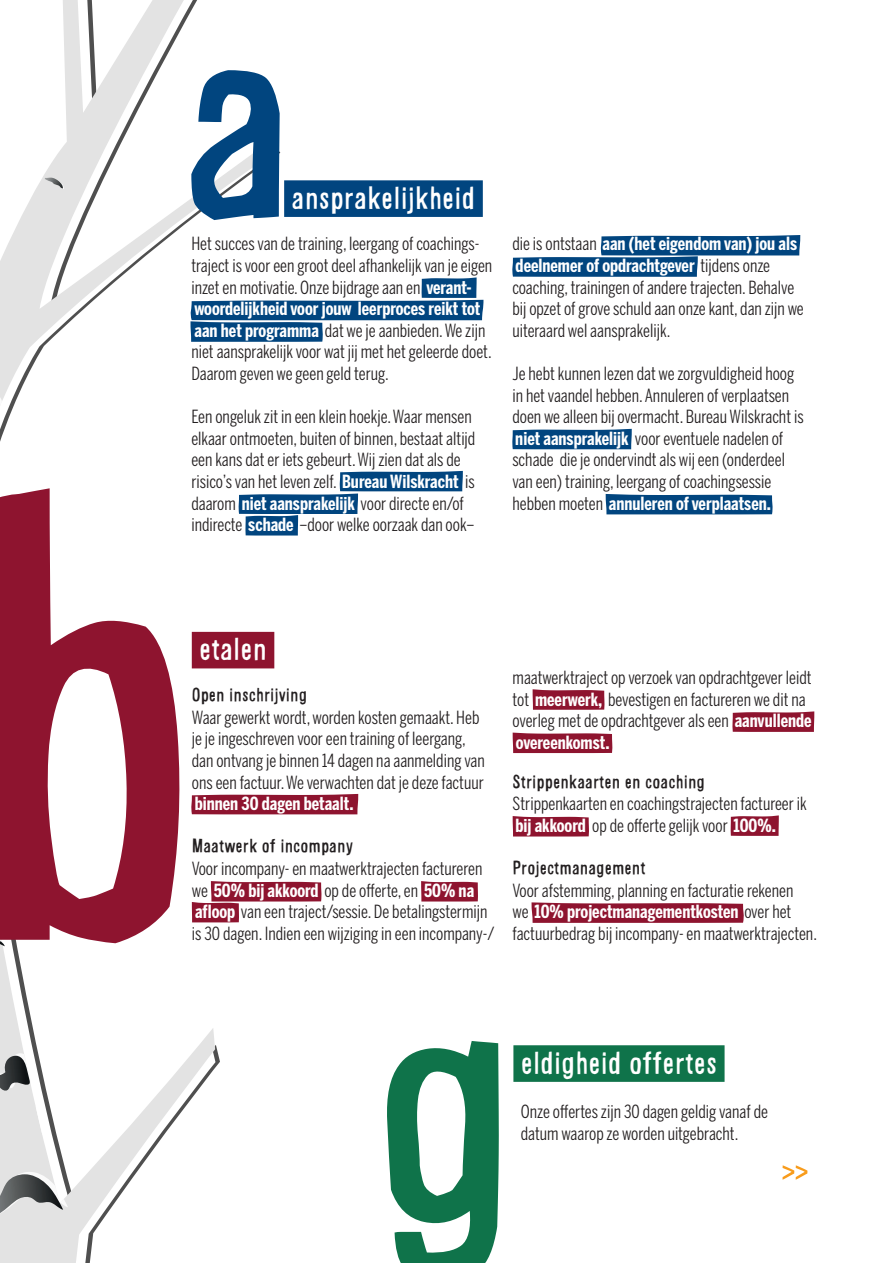
<style>
.page{position:relative;width:893px;height:1263px;background:#fff}
.page>*{position:absolute;margin:0;border:0;box-sizing:border-box;transform-origin:0 0}
.t1{font:30px "Alsina Ultrajada";color:#fff}
.t2{font:18px/21.6px "Benton Sans Comp";color:#231f20}
.t3{font:18px "Alsina Ultrajada";color:#231f20}
.t4{font:700 18px "Benton Sans Comp";color:#fff}
.s1{font-weight:700;color:#fff}
</style>
<div class="page">
<svg style="left:0;top:0;width:273px;height:1263px"></svg>
<svg style="left:0;top:386px;width:3px;height:20px"></svg>
<svg style="left:36px;top:1106px;width:10px;height:28px"></svg>
<svg style="left:0;top:943px;width:5px;height:13px"></svg>
<svg style="left:0;top:1053px;width:31px;height:39px"></svg>
<svg style="left:0;top:1172px;width:68px;height:46px;background:#a5a6a7"></svg>
<svg style="left:44px;top:177px;width:20px;height:12px"></svg>
<div style="left:512px;top:429px;width:120px;height:20px;background:#01457f"></div>
<div style="left:606px;top:494px;width:167px;height:20px;background:#01457f"></div>
<svg style="left:512px;top:235px;width:288px;height:42px"></svg>
<svg style="left:239px;top:471px;width:224px;height:64px"></svg>
<div style="left:191px;top:794px;width:167px;height:20px;background:#8e142f"></div>
<svg style="left:533px;top:689px;width:71px;height:21px"></svg>
<svg style="left:513px;top:816px;width:76px;height:20px;background:#931f39"></svg>
<svg style="left:731px;top:815px;width:48px;height:21px"></svg>
<div style="left:513px;top:733px;width:99px;height:20px;background:#8e142f"></div>
<svg style="left:531px;top:902px;width:213px;height:21px;background:#96253e"></svg>
<svg style="left:732px;top:711px;width:82px;height:21px;background:#96253e"></svg>
<svg style="left:421px;top:881px;width:57px;height:20px"></svg>
<svg style="left:192px;top:881px;width:130px;height:41px"></svg>
<svg style="left:171px;top:70px;width:312px;height:272px"></svg>
<svg style="left:0;top:488px;width:182px;height:455px;fill:#8e142f"></svg>
<div style="left:192px;top:632px;width:82px;height:36px;background:#8e142f"></div>
<div style="left:513px;top:1045px;width:212px;height:37px;background:#0f734a"></div>
<svg style="left:387px;top:1041px;width:112px;height:222px"></svg>
<svg style="left:782px;top:1165px;width:25px;height:15px"></svg>
<h1 class="t1" style="left:292px;top:176px;width:185px">ansprakelijkheid</h1>
<p class="t2" style="left:191px;top:233px;width:302px">Het succes van de training, leergang of coachings&shy;traject is voor een groot deel afhankelijk van je eigen inzet en motivatie. Onze bijdrage aan en <span class="s1">verant&shy;woordelijkheid voor jouw leerproces reikt tot aan het programma</span> dat we je aanbieden. We zijn niet aansprakelijk voor wat jij met het geleerde doet.<br>Daarom geven we geen geld terug.</p>
<p class="t2" style="left:191px;top:406px;width:285px">Een ongeluk zit in een klein hoekje. Waar mensen elkaar ontmoeten, buiten of binnen, bestaat altijd een kans dat er iets gebeurt. Wij zien dat als de risico’s van het leven zelf. <span class="s1">Bureau Wilskracht</span> is daarom <span class="s1">niet aansprakelijk</span> voor directe en/of indirecte <span class="s1">schade</span> –door welke oorzaak dan ook–</p>
<p class="t2" style="left:512px;top:233px;width:293px">die is ontstaan <span class="s1">aan (het eigendom van) jou als deelnemer of opdrachtgever</span> tijdens onze coaching, trainingen of andere trajecten. Behalve bij opzet of grove schuld aan onze kant, dan zijn we uiteraard wel aansprakelijk.</p>
<p class="t2" style="left:512px;top:362px;width:293px">Je hebt kunnen lezen dat we zorgvuldigheid hoog in het vaandel hebben. Annuleren of verplaatsen doen we alleen bij overmacht. Bureau Wilskracht is <span class="s1">niet aansprakelijk</span> voor eventuele nadelen of schade die je ondervindt als wij een (onderdeel van een) training, leergang of coachingsessie hebben moeten <span class="s1">annuleren of verplaatsen.</span></p>
<h1 class="t1" style="left:199px;top:627px;width:69px">etalen</h1>
<p class="t3" style="left:192px;top:682px;width:117px">Open inschrijving</p>
<p class="t2" style="left:192px;top:706px;width:294px">Waar gewerkt wordt, worden kosten gemaakt. Heb je je ingeschreven voor een training of leergang, dan ontvang je binnen 14 dagen na aanmelding van ons een factuur. We verwachten dat je deze factuur</p>
<p class="t4" style="left:195px;top:793px;width:160px">binnen 30 dagen betaalt.</p>
<p class="t3" style="left:192px;top:833px;width:163px">Maatwerk of incompany</p>
<p class="t2" style="left:192px;top:857px;width:304px">Voor incompany- en maatwerktrajecten factureren we <span class="s1">50% bij akkoord</span> op de offerte, en <span class="s1">50% na afloop</span> van een traject/sessie. De betalingstermijn is 30 dagen. Indien een wijziging in een incompany-/</p>
<p class="t2" style="left:513px;top:667px;width:300px">maatwerktraject op verzoek van opdrachtgever leidt tot <span class="s1">meerwerk,</span> bevestigen en factureren we dit na overleg met de opdrachtgever als een <span class="s1">aanvullende overeenkomst.</span></p>
<p class="t3" style="left:513px;top:768px;width:194px">Strippenkaarten en coaching</p>
<p class="t2" style="left:513px;top:793px;width:296px">Strippenkaarten en coachingstrajecten factureer ik <span class="s1">bij akkoord</span> op de offerte gelijk voor <span class="s1">100%.</span></p>
<p class="t3" style="left:513px;top:854px;width:134px">Projectmanagement</p>
<p class="t2" style="left:513px;top:879px;width:306px">Voor afstemming, planning en facturatie rekenen<br>we <span class="s1">10% projectmanagementkosten</span> over het factuurbedrag bij incompany- en maatwerktrajecten.</p>
<h1 class="t1" style="left:521px;top:1041px;width:198px">eldigheid offertes</h1>
<p class="t2" style="left:521px;top:1101px;width:249px">Onze offertes zijn 30 dagen geldig vanaf de datum waarop ze worden uitgebracht.</p>
</div>
